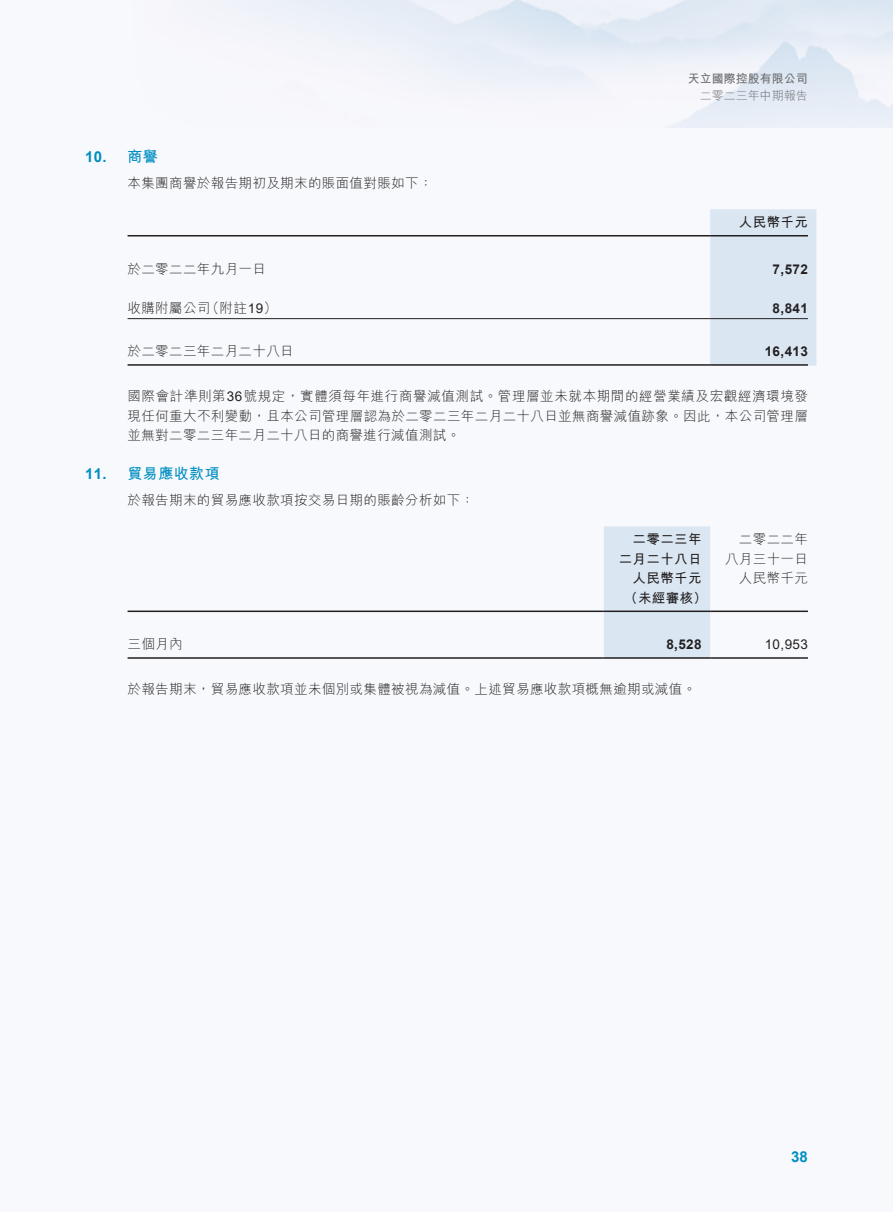
<style>
.page{position:relative;width:893px;height:1212px;background:#f7f9fc}
.page>*{position:absolute;margin:0;border:0;box-sizing:border-box;transform-origin:0 0}
.t1{font:700 15px "Arial";color:#008ec1}
.t2{font:700 15px "M Hei HK";letter-spacing:.03em;color:#008ec1}
.t3{font:300 13.5px/19.5px "M Hei HK";letter-spacing:.03em;color:#231f20;text-align:justify}
.t4{font:700 13.5px/19.5px "M Hei HK";letter-spacing:.03em;color:#231f20;text-align:right}
.t5{font:700 13.5px "Arial";letter-spacing:.03em;color:#231f20}
.t6{font:13.5px "Arial";color:#231f20}
.t7{font:700 12px "M Hei HK";color:#6c6d70}
.t8{font:300 12px "M Hei HK";color:#6c6d70}
.s1{font-family:"Arial";font-weight:400}
</style>
<div class="page">
<div style="left:710px;top:209px;width:106px;height:157px;background:#dae7f3"></div>
<hr style="left:128px;top:235px;width:582px;height:1px;background:#231f20">
<hr style="left:710px;top:235px;width:98px;height:1px;background:#231f20">
<hr style="left:128px;top:318px;width:582px;height:1px;background:#231f20">
<hr style="left:710px;top:318px;width:98px;height:1px;background:#231f20">
<hr style="left:128px;top:364px;width:582px;height:2px;background:#231f20">
<hr style="left:710px;top:364px;width:98px;height:2px;background:#231f20">
<div style="left:604px;top:526px;width:106px;height:131px;background:#dae7f3"></div>
<hr style="left:128px;top:610px;width:476px;height:2px;background:#231f20">
<hr style="left:604px;top:610px;width:106px;height:2px;background:#231f20">
<hr style="left:710px;top:610px;width:98px;height:2px;background:#231f20">
<hr style="left:128px;top:657px;width:476px;height:2px;background:#231f20">
<hr style="left:604px;top:657px;width:106px;height:2px;background:#231f20">
<hr style="left:710px;top:657px;width:98px;height:2px;background:#231f20">
<p class="t1" style="left:85px;top:146px;width:23px">10.</p>
<p class="t1" style="left:85px;top:463px;width:23px">11.</p>
<p class="t2" style="left:128px;top:146px;width:32px">商譽</p>
<p class="t3" style="left:128px;top:173px;width:306px">本集團商譽於報告期初及期末的賬面值對賬如下：</p>
<p class="t3" style="left:128px;top:259px;width:140px">於二零二二年九月一日</p>
<p class="t3" style="left:206px;top:298px;width:73px">（附註<span class="s1">19</span>(</p>
<p class="t3" style="left:128px;top:298px;width:84px">收購附屬公司</p>
<p class="t7" style="left:688px;top:70px;width:121px">天立國際控股有限公司</p>
<p class="t8" style="left:700px;top:89px;width:109px">二零二三年中期報告</p>
<p class="t4" style="left:739px;top:211px;width:71px">人民幣千元</p>
<p class="t5" style="left:773px;top:260px;width:37px">7,572</p>
<p class="t5" style="left:773px;top:299px;width:37px">8,841</p>
<p class="t3" style="left:128px;top:341px;width:168px">於二零二三年二月二十八日</p>
<p class="t3" style="left:128px;top:386px;width:682px">國際會計準則第<span class="s1">36</span>號規定，實體須每年進行商譽減值測試。管理層並未就本期間的經營業績及宏觀經濟環境發現任何重大不利變動，且本公司管理層認為於二零二三年二月二十八日並無商譽減值跡象。因此，本公司管理層並無對二零二三年二月二十八日的商譽進行減值測試。</p>
<p class="t2" style="left:128px;top:463px;width:94px">貿易應收款項</p>
<p class="t5" style="left:765px;top:342px;width:45px">16,413</p>
<p class="t3" style="left:128px;top:490px;width:348px">於報告期末的貿易應收款項按交易日期的賬齡分析如下：</p>
<p class="t4" style="left:619px;top:528px;width:84px">二零二三年二月二十八日</p>
<p class="t3" style="left:725px;top:529px;width:84px;text-align:right">二零二二年八月三十一日人民幣千元</p>
<p class="t4" style="left:624px;top:567px;width:84px;text-align:center">人民幣千元（未經審核(</p>
<p class="t3" style="left:128px;top:634px;width:57px">三個月內</p>
<p class="t3" style="left:128px;top:679px;width:570px">於報告期末，貿易應收款項並未個別或集體被視為減值。上述貿易應收款項概無逾期或減值。</p>
<p class="t5" style="left:666px;top:635px;width:37px">8,528</p>
<p class="t6" style="left:765px;top:635px;width:45px">10,953</p>
<p class="t1" style="left:791px;top:1146px;width:18px">38</p>
</div>
